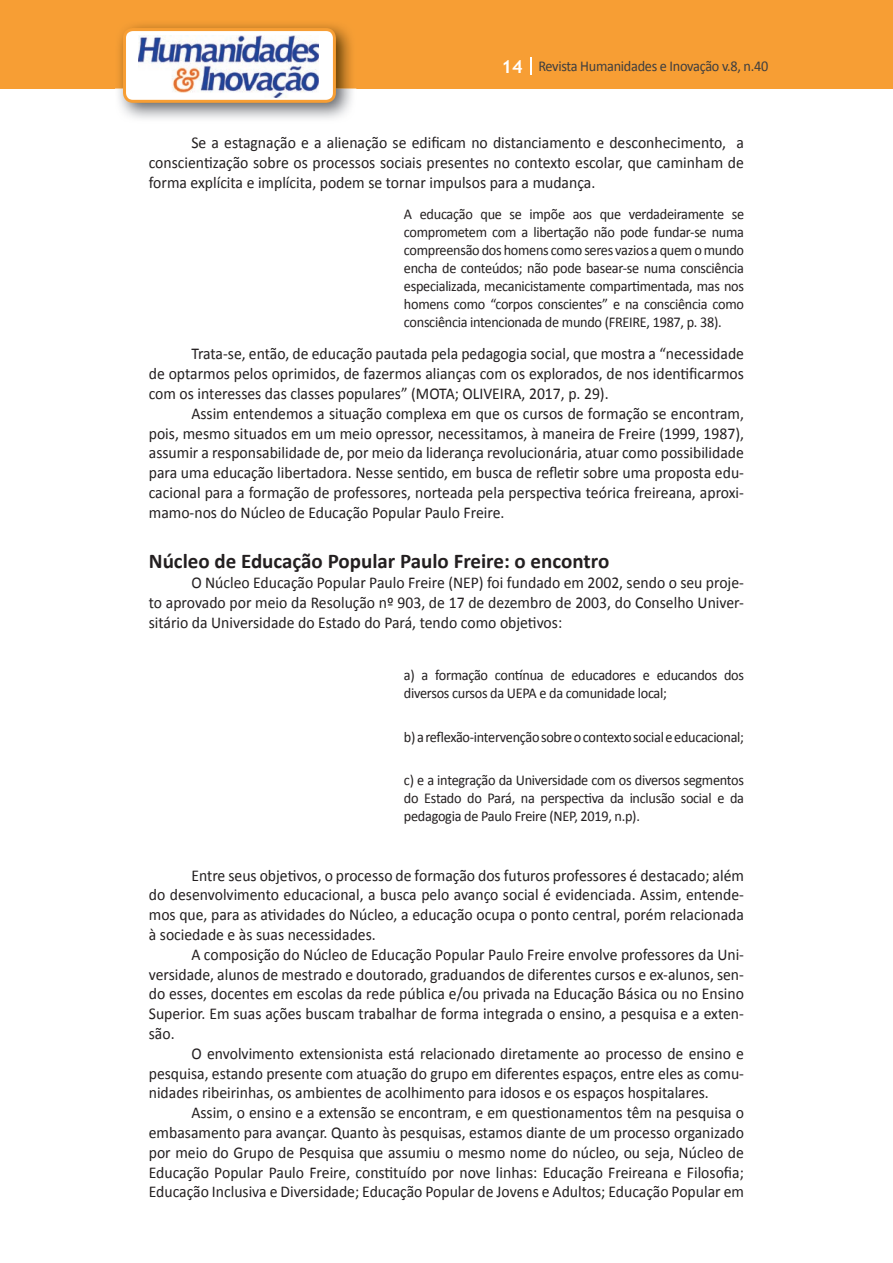
<style>
.page{position:relative;width:893px;height:1263px;background:#fff}
.page>*{position:absolute;margin:0;border:0;box-sizing:border-box;transform-origin:0 0}
.t1{font:700 21px "Calibri";color:#231f20}
.t2{font:16.5px/19.8px "Calibri";color:#231f20;text-align:justify;scale:.95 1}
.t3{font:15px/18px "Calibri";letter-spacing:-.02em;color:#231f20;text-align:justify;scale:.95 1}
.t4{font:15px "Calibri";letter-spacing:-.02em;color:#3e3e3f;scale:.95 1}
.s1{font-family:"Trebuchet MS";font-weight:700;font-size:18px;color:#fff}
</style>
<div class="page">
<div style="left:0;top:0;width:893px;height:88px;background:#f79e34"></div>
<svg style="left:530px;top:57px;width:2px;height:18px"></svg>
<img style="left:115px;top:24px;width:241px;height:95px">
<svg style="left:123px;top:28px;width:213px;height:75px"></svg>
<p class="t4" style="left:501px;top:57px;width:282px"><span class="s1">14</span> Revista Humanidades e Inovação v.8, n.40</p>
<p class="t2" style="left:149px;top:133px;width:628px;text-indent:43px">Se a estagnação e a alienação se edificam no distanciamento e desconhecimento, a conscientização sobre os processos sociais presentes no contexto escolar, que caminham de forma explícita e implícita, podem se tornar impulsos para a mudança.</p>
<p class="t3" style="left:404px;top:205px;width:360px">A educação que se impõe aos que verdadeiramente se comprometem com a libertação não pode fundar-se numa compreensão dos homens como seres vazios a quem o mundo encha de conteúdos; não pode basear-se numa consciência especializada, mecanicistamente compartimentada, mas nos homens como “corpos conscientes” e na consciência como consciência intencionada de mundo (FREIRE, 1987, p. 38).</p>
<p class="t2" style="left:149px;top:344px;width:628px;text-indent:43px">Trata-se, então, de educação pautada pela pedagogia social, que mostra a “necessidade de optarmos pelos oprimidos, de fazermos alianças com os explorados, de nos identificarmos com os interesses das classes populares” (MOTA; OLIVEIRA, 2017, p. 29).</p>
<p class="t2" style="left:149px;top:403px;width:628px;text-indent:43px">Assim entendemos a situação complexa em que os cursos de formação se encontram, pois, mesmo situados em um meio opressor, necessitamos, à maneira de Freire (1999, 1987), assumir a responsabilidade de, por meio da liderança revolucionária, atuar como possibilidade para uma educação libertadora. Nesse sentido, em busca de refletir sobre uma proposta edu&shy;cacional para a formação de professores, norteada pela perspectiva teórica freireana, aproxi&shy;mamo-nos do Núcleo de Educação Popular Paulo Freire.</p>
<p class="t1" style="left:149px;top:548px;width:462px">Núcleo de Educação Popular Paulo Freire: o encontro</p>
<p class="t2" style="left:149px;top:573px;width:628px;text-indent:43px">O Núcleo Educação Popular Paulo Freire (NEP) foi fundado em 2002, sendo o seu proje&shy;to aprovado por meio da Resolução nº 903, de 17 de dezembro de 2003, do Conselho Univer&shy;sitário da Universidade do Estado do Pará, tendo como objetivos:</p>
<p class="t3" style="left:404px;top:666px;width:359px">a) a formação contínua de educadores e educandos dos diversos cursos da UEPA e da comunidade local;</p>
<p class="t3" style="left:404px;top:727px;width:359px">b) a reflexão-intervenção sobre o contexto social e educacional;</p>
<p class="t3" style="left:404px;top:771px;width:360px">c) e a integração da Universidade com os diversos segmentos do Estado do Pará, na perspectiva da inclusão social e da pedagogia de Paulo Freire (NEP, 2019, n.p).</p>
<p class="t2" style="left:149px;top:865px;width:628px;text-indent:43px">Entre seus objetivos, o processo de formação dos futuros professores é destacado; além do desenvolvimento educacional, a busca pelo avanço social é evidenciada. Assim, entende&shy;mos que, para as atividades do Núcleo, a educação ocupa o ponto central, porém relacionada à sociedade e às suas necessidades.</p>
<p class="t2" style="left:149px;top:944px;width:628px;text-indent:43px">A composição do Núcleo de Educação Popular Paulo Freire envolve professores da Uni&shy;versidade, alunos de mestrado e doutorado, graduandos de diferentes cursos e ex-alunos, sen&shy;do esses, docentes em escolas da rede pública e/ou privada na Educação Básica ou no Ensino Superior. Em suas ações buscam trabalhar de forma integrada o ensino, a pesquisa e a exten&shy;são.</p>
<p class="t2" style="left:149px;top:1043px;width:628px;text-indent:43px">O envolvimento extensionista está relacionado diretamente ao processo de ensino e pesquisa, estando presente com atuação do grupo em diferentes espaços, entre eles as comu&shy;nidades ribeirinhas, os ambientes de acolhimento para idosos e os espaços hospitalares.</p>
<p class="t2" style="left:149px;top:1103px;width:628px;text-indent:43px">Assim, o ensino e a extensão se encontram, e em questionamentos têm na pesquisa o embasamento para avançar. Quanto às pesquisas, estamos diante de um processo organizado por meio do Grupo de Pesquisa que assumiu o mesmo nome do núcleo, ou seja, Núcleo de Educação Popular Paulo Freire, constituído por nove linhas: Educação Freireana e Filosofia; Educação Inclusiva e Diversidade; Educação Popular de Jovens e Adultos; Educação Popular em</p>
</div>
